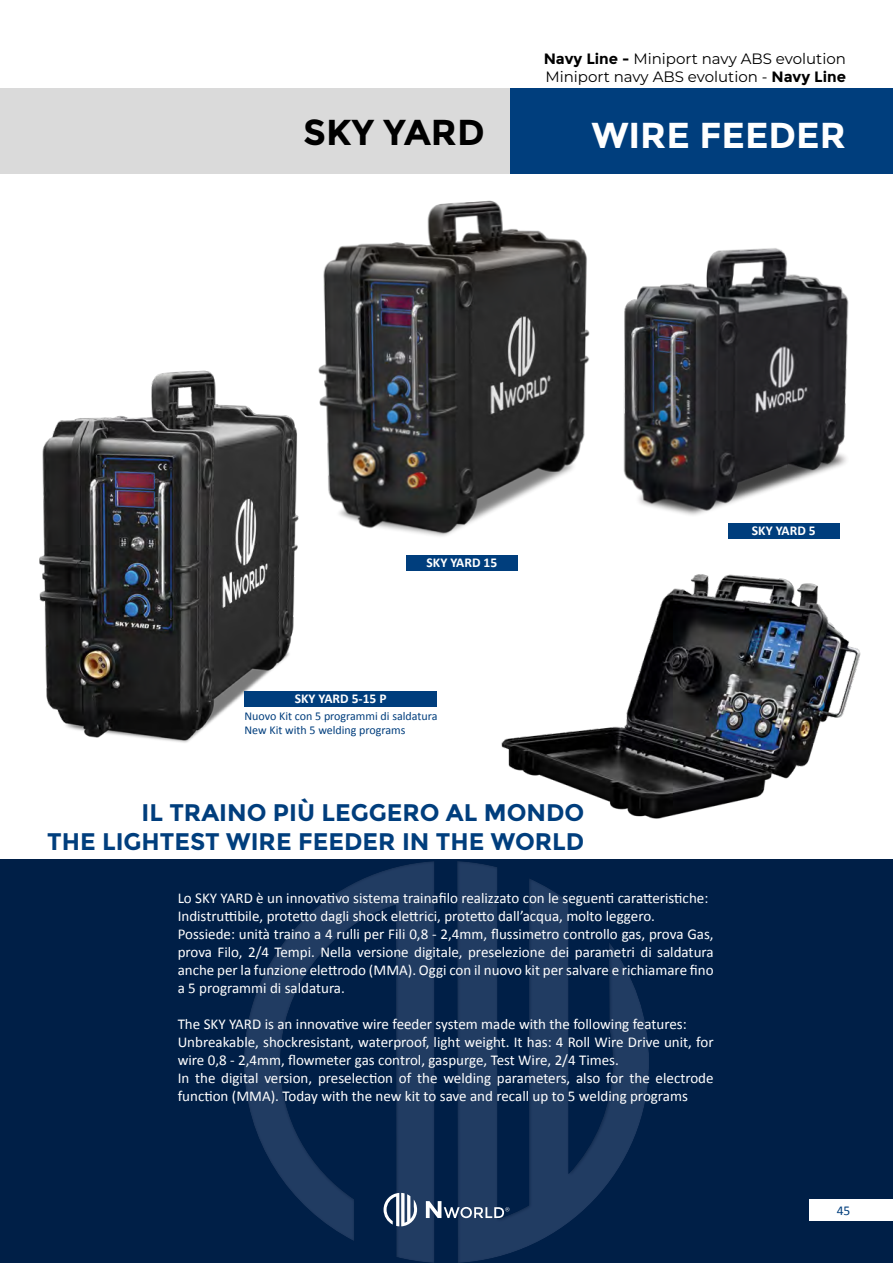
<style>
.page{position:relative;width:893px;height:1263px;background:#fff}
.page>*{position:absolute;margin:0;border:0;box-sizing:border-box;transform-origin:0 0}
.t1{font:700 36px "Montserrat";color:#fff}
.t2{font:700 36px "Montserrat";color:#000}
.t3{font:700 24px/28.8px "Montserrat";color:#003e7d;text-align:right}
.t4{font:15px/18px "Calibri";color:#fff}
.t5{font:15px/18px "Montserrat";color:#000}
.t6{font:700 13.5px "Calibri";color:#fff}
.t7{font:13.5px "Calibri";color:#003e7d}
.t8{font:12px/14.4px "Calibri";color:#003e7d}
.s1{font-weight:700}
</style>
<div class="page">
<hr style="left:0;top:0;width:1px;height:859px;background:#f0f0f0">
<div style="left:0;top:88px;width:557px;height:85px;background:#dadada"></div>
<div style="left:510px;top:88px;width:383px;height:85px;background:#003e7d"></div>
<div style="left:0;top:859px;width:893px;height:404px;background:#001f47"></div>
<div style="left:809px;top:1199px;width:84px;height:21px;background:#fff"></div>
<div style="left:242px;top:859px;width:408px;height:404px;background:#000;opacity:.6"></div>
<svg style="left:384px;top:1193px;width:33px;height:33px"></svg>
<svg style="left:426px;top:1201px;width:83px;height:17px"></svg>
<img style="left:39px;top:370px;width:266px;height:373px">
<img style="left:274px;top:200px;width:316px;height:363px">
<div style="left:406px;top:556px;width:112px;height:15px;background:#003e7d"></div>
<div style="left:244px;top:691px;width:193px;height:15px;background:#003e7d"></div>
<div style="left:728px;top:524px;width:111px;height:15px;background:#003e7d"></div>
<img style="left:623px;top:248px;width:226px;height:267px">
<img style="left:501px;top:574px;width:360px;height:245px">
<h1 class="t2" style="left:303px;top:110px;width:183px">SKY YARD</h1>
<p class="t5" style="left:544px;top:49px;width:304px"><span class="s1">Navy Line -</span> Miniport navy ABS evolution<br>Miniport navy ABS evolution - <span class="s1">Navy Line</span></p>
<h1 class="t1" style="left:592px;top:113px;width:256px">WIRE FEEDER</h1>
<p class="t6" style="left:427px;top:554px;width:72px">SKY YARD 15</p>
<p class="t6" style="left:295px;top:690px;width:93px">SKY YARD 5-15 P</p>
<p class="t8" style="left:244px;top:708px;width:195px">Nuovo Kit con 5 programmi di saldatura<br>New Kit with 5 welding programs</p>
<p class="t6" style="left:752px;top:522px;width:65px">SKY YARD 5</p>
<h2 class="t3" style="left:47px;top:798px;width:539px">IL TRAINO PIÙ LEGGERO AL MONDO<br>THE LIGHTEST WIRE FEEDER IN THE WORLD</h2>
<p class="t4" style="left:178px;top:888px;width:537px">Lo SKY YARD è un innovativo sistema trainafilo realizzato con le seguenti caratteristiche:<br>Indistruttibile, protetto dagli shock elettrici, protetto dall’acqua, molto leggero.<br>Possiede: unità traino a 4 rulli per Fili 0,8 - 2,4mm, flussimetro controllo gas, prova Gas, prova Filo, 2/4 Tempi. Nella versione digitale, preselezione dei parametri di saldatura anche per la funzione elettrodo (MMA). Oggi con il nuovo kit per salvare e richiamare fino a 5 programmi di saldatura.</p>
<p class="t4" style="left:178px;top:1014px;width:537px">The SKY YARD is an innovative wire feeder system made with the following features:<br>Unbreakable, shockresistant, waterproof, light weight. It has: 4 Roll Wire Drive unit, for wire 0,8 - 2,4mm, flowmeter gas control, gaspurge, Test Wire, 2/4 Times.<br>In the digital version, preselection of the welding parameters, also for the electrode function (MMA). Today with the new kit to save and recall up to 5 welding programs</p>
<p class="t7" style="left:837px;top:1202px;width:15px">45</p>
</div>
